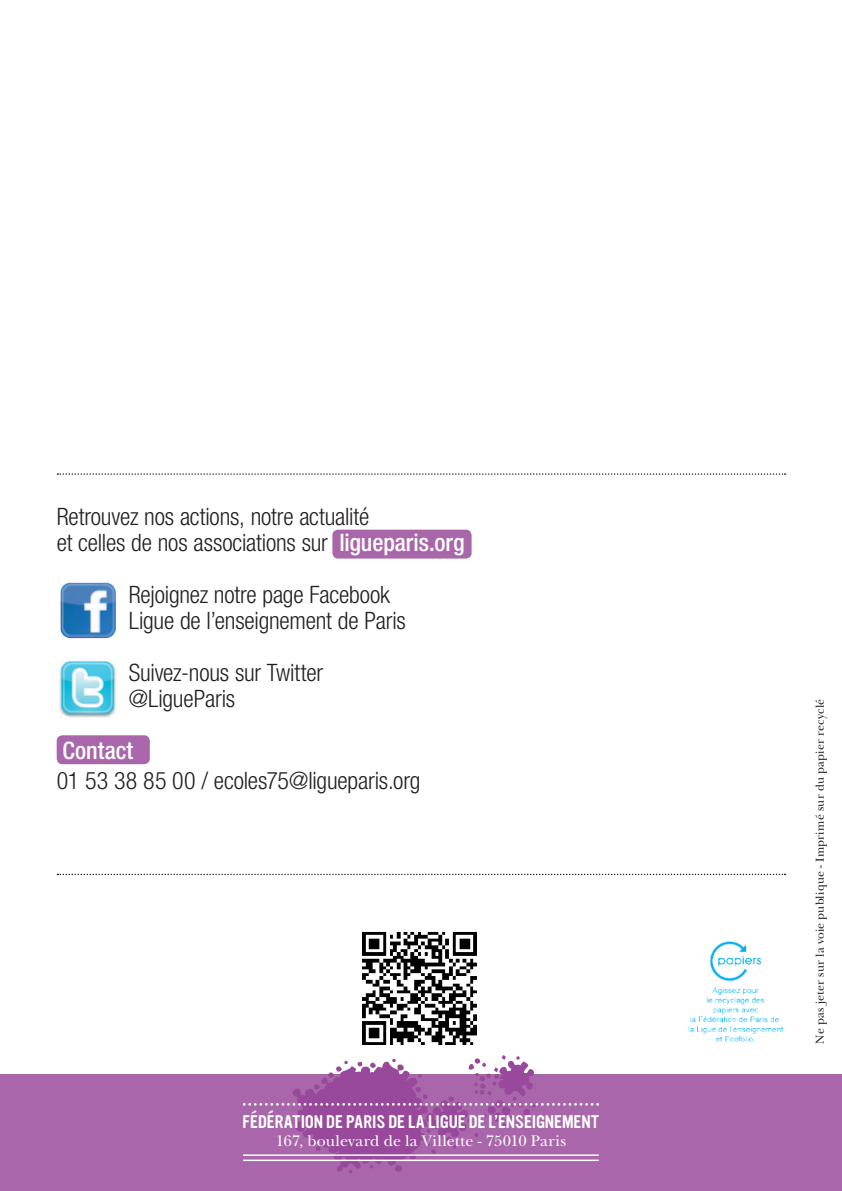
<style>
.page{position:relative;width:842px;height:1191px;background:#fff}
.page>*{position:absolute;margin:0;border:0;box-sizing:border-box;transform-origin:0 0}
.t1{font:300 condensed 24px/26px "Helvetica Neue LT Std";letter-spacing:-.01em;color:#231f20}
.t2{font:500 condensed 24px "Helvetica Neue LT Std";letter-spacing:.005em;color:#fff}
.t3{font:16px "YWFT Ultramagnetic";letter-spacing:-.01em;color:#fff}
.t4{font:16px "New Baskerville";letter-spacing:.015em;color:#fff}
.t5{font:12px "New Baskerville";letter-spacing:.015em;color:#231f20}
.s1{font-weight:500;color:#fff}
</style>
<div class="page">
<div style="left:0;top:1074px;width:842px;height:117px;background:#a966aa"></div>
<svg style="left:243px;top:1055px;width:356px;height:118px"></svg>
<hr style="left:243px;top:1154px;width:356px;height:1px;background:#fff">
<hr style="left:243px;top:1159px;width:356px;height:2px;background:#fff">
<img style="left:363px;top:931px;width:113px;height:113px">
<div style="left:57px;top:735px;width:93px;height:29px;background:#a966aa;border-radius:6px"></div>
<img style="left:688px;top:941px;width:96px;height:101px">
<div style="left:332px;top:529px;width:140px;height:29px;background:#a966aa;border-radius:6px"></div>
<img style="left:60px;top:582px;width:56px;height:57px">
<img style="left:59px;top:661px;width:58px;height:56px">
<svg style="left:57px;top:473px;width:728px;height:2px"></svg>
<svg style="left:57px;top:873px;width:728px;height:2px"></svg>
<p class="t1" style="left:57px;top:503px;width:409px">Retrouvez nos actions, notre actualité<br>et celles de nos associations sur <span class="s1">ligueparis.org</span></p>
<p class="t1" style="left:129px;top:581px;width:279px">Rejoignez notre page Facebook<br>Ligue de l’enseignement de Paris</p>
<p class="t1" style="left:129px;top:659px;width:196px">Suivez-nous sur Twitter @LigueParis</p>
<p class="t2" style="left:62px;top:736px;width:72px">Contact</p>
<p class="t1" style="left:57px;top:767px;width:365px">01 53 38 85 00 / ecoles75@ligueparis.org</p>
<p class="t3" style="left:242px;top:1110px;width:358px">FÉDÉRATION DE PARIS DE LA LIGUE DE L’ENSEIGNEMENT</p>
<p class="t4" style="left:276px;top:1131px;width:292px">167, boulevard de la Villette - 75010 Paris</p>
<p class="t5" style="left:813px;top:1043px;width:346px;rotate:-90deg">Ne pas jeter sur la voie publique - Imprimé sur du papier recyclé</p>
</div>
